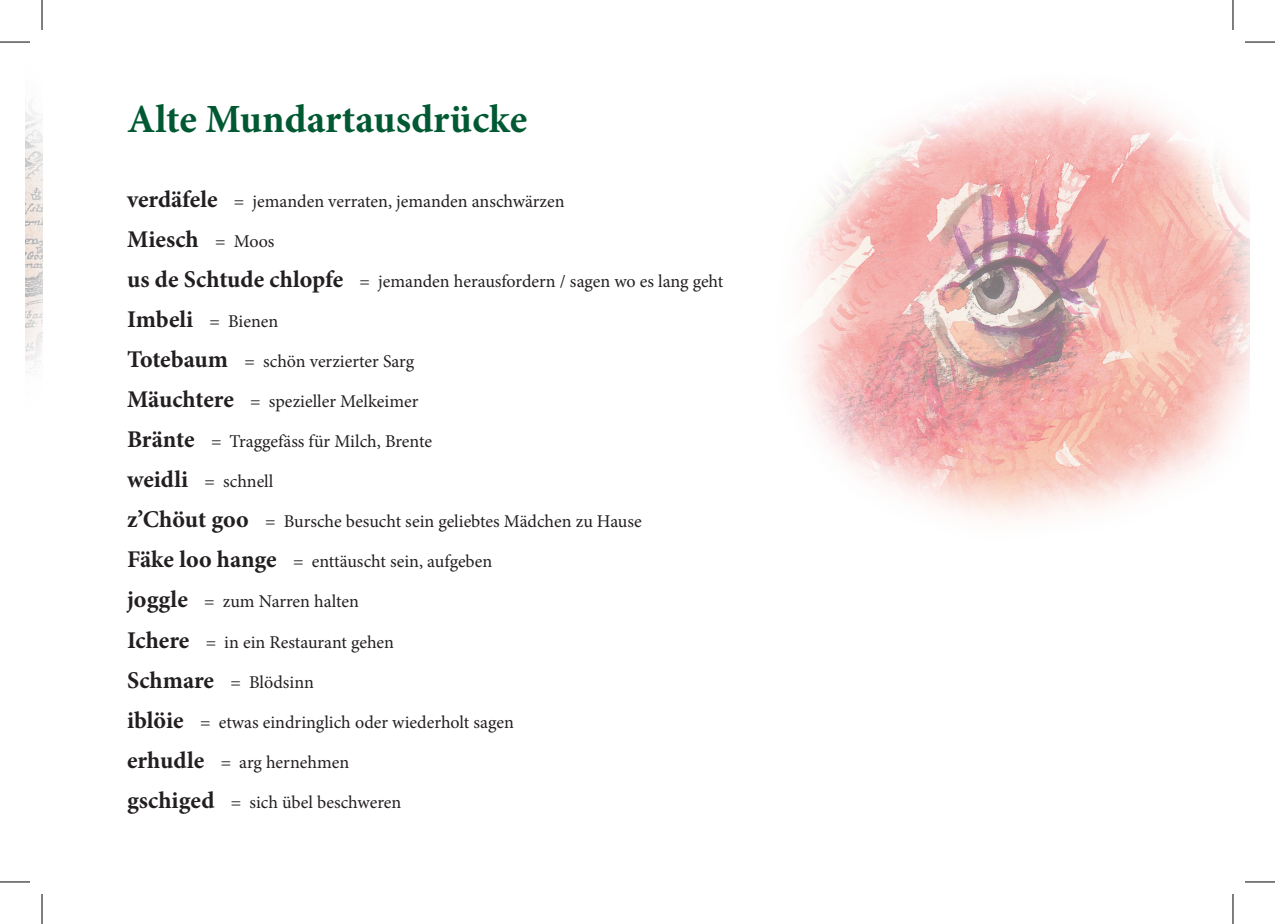
<style>
.page{position:relative;width:1275px;height:924px;background:#fff}
.page>*{position:absolute;margin:0;border:0;box-sizing:border-box;transform-origin:0 0}
.t1{font:700 40px "Minion Pro";color:#005932}
.t2{font:700 24px "Minion Pro";color:#231f20}
.t3{font:18px "Minion Pro";color:#231f20}
.s1{font-weight:700;font-size:24px}
.s2{font-weight:400;font-size:18px}
</style>
<div class="page">
<img style="left:800px;top:92px;width:450px;height:428px">
<img style="left:25px;top:101px;width:17px;height:271px">
<hr style="left:0;top:42px;width:30px;height:1px;background:#000">
<hr style="left:1245px;top:42px;width:30px;height:1px;background:#000">
<hr style="left:0;top:881px;width:30px;height:1px;background:#000">
<hr style="left:1245px;top:881px;width:30px;height:1px;background:#000">
<hr style="left:42px;top:0;width:1px;height:30px;background:#000">
<hr style="left:42px;top:893px;width:1px;height:30px;background:#000">
<hr style="left:1232px;top:0;width:1px;height:30px;background:#000">
<hr style="left:1232px;top:893px;width:1px;height:30px;background:#000">
<h1 class="t1" style="left:127px;top:91px;width:402px">Alte Mundartausdrücke</h1>
<p class="t3" style="left:127px;top:189px;width:439px"><span class="s1">verdäfele</span> = jemanden verraten, jemanden anschwärzen</p>
<h2 class="t2" style="left:127px;top:222px;width:149px">Miesch <span class="s2">= Moos</span></h2>
<p class="t3" style="left:127px;top:269px;width:598px"><span class="s1">us de Schtude chlopfe</span> = jemanden herausfordern / sagen wo es lang geht</p>
<p class="t3" style="left:127px;top:309px;width:153px"><span class="s1">Imbeli</span> = Bienen</p>
<p class="t3" style="left:127px;top:349px;width:289px"><span class="s1">Totebaum</span> = schön verzierter Sarg</p>
<p class="t3" style="left:127px;top:389px;width:293px"><span class="s1">Mäuchtere</span> = spezieller Melkeimer</p>
<p class="t3" style="left:127px;top:429px;width:306px"><span class="s1">Bränte</span> = Traggefäss für Milch, Brente</p>
<p class="t3" style="left:127px;top:469px;width:148px"><span class="s1">weidli</span> = schnell</p>
<p class="t3" style="left:127px;top:509px;width:516px"><span class="s1">z’Chöut goo</span> = Bursche besucht sein geliebtes Mädchen zu Hause</p>
<p class="t3" style="left:127px;top:549px;width:367px"><span class="s1">Fäke loo hange</span> = enttäuscht sein, aufgeben</p>
<p class="t3" style="left:127px;top:589px;width:233px"><span class="s1">joggle</span> = zum Narren halten</p>
<p class="t3" style="left:127px;top:629px;width:268px"><span class="s1">Ichere</span> = in ein Restaurant gehen</p>
<p class="t3" style="left:127px;top:669px;width:188px"><span class="s1">Schmare</span> = Blödsinn</p>
<p class="t3" style="left:127px;top:709px;width:388px"><span class="s1">iblöie</span> = etwas eindringlich oder wiederholt sagen</p>
<p class="t3" style="left:127px;top:749px;width:224px"><span class="s1">erhudle</span> = arg hernehmen</p>
<p class="t3" style="left:127px;top:789px;width:276px"><span class="s1">gschiged</span> = sich übel beschweren</p>
</div>
